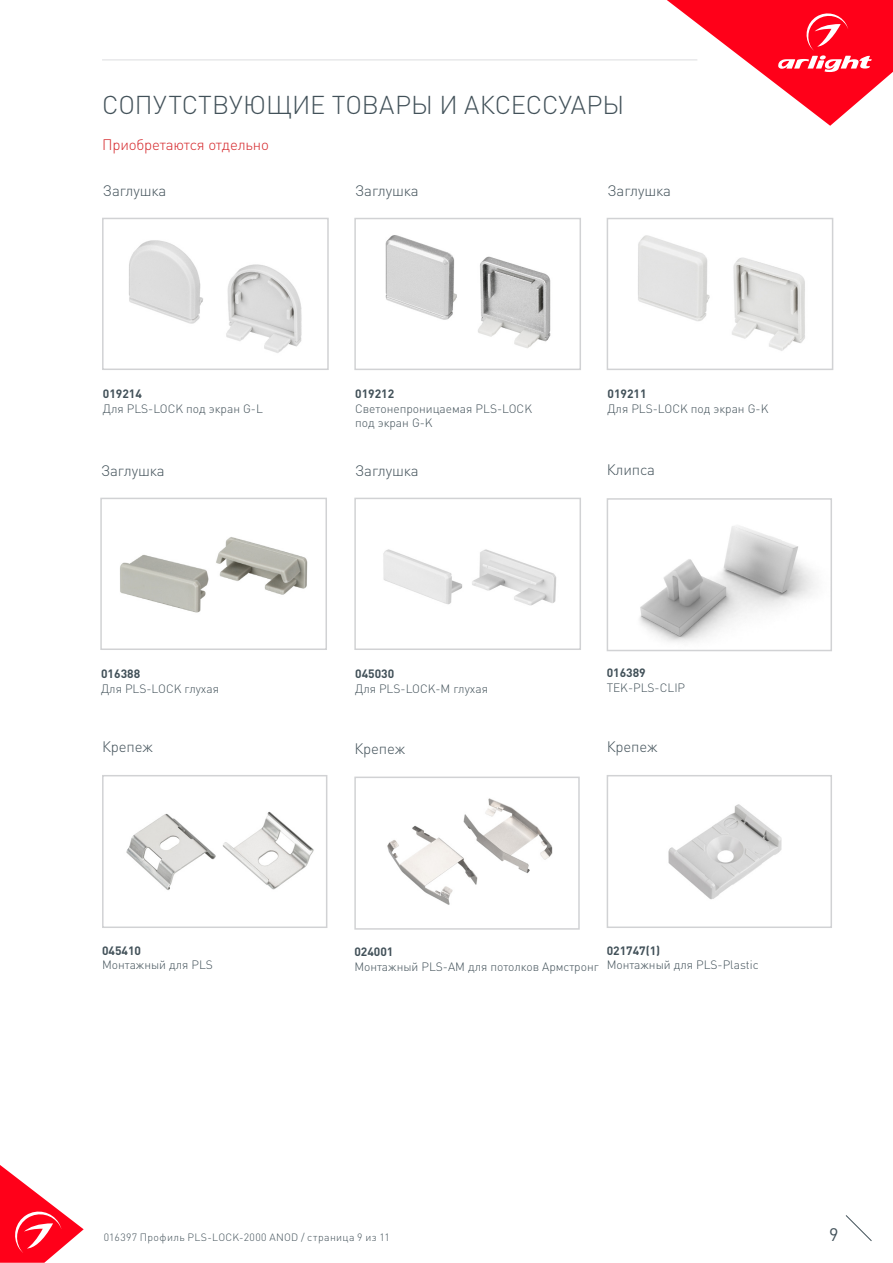
<style>
.page{position:relative;width:893px;height:1263px;background:#fff}
.page>*{position:absolute;margin:0;border:0;box-sizing:border-box;transform-origin:0 0}
.t1{font:300 25.5px "DIN Pro";color:#425159}
.t2{font:18px "DIN Pro";color:#425159}
.t3{font:300 15px "DIN Pro";letter-spacing:-.01em;color:#425159}
.t4{font:300 15px "DIN Pro";letter-spacing:-.01em;color:#d5262a}
.t5{font:300 12px/14.4px "DIN Pro";color:#425159}
.t6{font:700 12px "DIN Pro";color:#425159}
.t7{font:300 10.5px "DIN Pro";letter-spacing:.035em;color:#425159}
</style>
<div class="page">
<svg style="left:0;top:1165px;width:84px;height:98px"></svg>
<svg style="left:845px;top:1215px;width:27px;height:26px"></svg>
<svg style="left:667px;top:0;width:226px;height:126px"></svg>
<hr style="left:102px;top:60px;width:595px;height:1px;background:#dcdddf">
<img style="left:120px;top:537px;width:188px;height:76px">
<div style="left:100px;top:498px;width:227px;height:152px;border:2px solid #d1d2d4"></div>
<img style="left:385px;top:235px;width:166px;height:113px">
<div style="left:354px;top:218px;width:227px;height:152px;border:2px solid #d1d2d4"></div>
<img style="left:638px;top:235px;width:167px;height:116px">
<div style="left:607px;top:218px;width:226px;height:152px;border:2px solid #d1d2d4"></div>
<img style="left:129px;top:240px;width:173px;height:113px">
<div style="left:102px;top:218px;width:227px;height:152px;border:2px solid #d1d2d4"></div>
<img style="left:383px;top:549px;width:174px;height:57px">
<div style="left:354px;top:498px;width:227px;height:152px;border:2px solid #d1d2d4"></div>
<img style="left:387px;top:798px;width:166px;height:107px">
<div style="left:354px;top:776px;width:226px;height:154px;border:2px solid #d1d2d4"></div>
<img style="left:126px;top:811px;width:188px;height:79px">
<div style="left:102px;top:775px;width:225px;height:153px;border:2px solid #d1d2d4"></div>
<img style="left:639px;top:526px;width:178px;height:116px">
<div style="left:607px;top:498px;width:225px;height:153px;border:2px solid #d1d2d4"></div>
<img style="left:668px;top:804px;width:114px;height:96px">
<div style="left:607px;top:775px;width:225px;height:153px;border:2px solid #d1d2d4"></div>
<p class="t1" style="left:102px;top:87px;width:524px">СОПУТСТВУЮЩИЕ ТОВАРЫ И АКСЕССУАРЫ</p>
<p class="t4" style="left:102px;top:134px;width:168px">Приобретаются отдельно</p>
<p class="t3" style="left:103px;top:180px;width:65px">Заглушка</p>
<p class="t3" style="left:355px;top:180px;width:65px">Заглушка</p>
<p class="t3" style="left:607px;top:180px;width:65px">Заглушка</p>
<p class="t6" style="left:103px;top:386px;width:41px">019214</p>
<p class="t5" style="left:103px;top:401px;width:162px">Для PLS-LOCK под экран G-L</p>
<p class="t3" style="left:101px;top:460px;width:65px">Заглушка</p>
<p class="t6" style="left:355px;top:386px;width:41px">019212</p>
<p class="t5" style="left:355px;top:401px;width:178px">Светонепроницаемая PLS-LOCK под экран G-K</p>
<p class="t3" style="left:355px;top:460px;width:65px">Заглушка</p>
<p class="t6" style="left:607px;top:386px;width:41px">019211</p>
<p class="t5" style="left:607px;top:401px;width:162px">Для PLS-LOCK под экран G-K</p>
<p class="t3" style="left:607px;top:459px;width:50px">Клипса</p>
<p class="t6" style="left:101px;top:666px;width:41px">016388</p>
<p class="t5" style="left:101px;top:680px;width:119px">Для PLS-LOCK глухая</p>
<p class="t6" style="left:355px;top:666px;width:41px">045030</p>
<p class="t5" style="left:355px;top:680px;width:134px">Для PLS-LOCK-M глухая</p>
<p class="t6" style="left:607px;top:665px;width:41px">016389</p>
<p class="t5" style="left:607px;top:680px;width:80px">TEK-PLS-CLIP</p>
<p class="t3" style="left:102px;top:737px;width:52px">Крепеж</p>
<p class="t3" style="left:354px;top:738px;width:52px">Крепеж</p>
<p class="t3" style="left:607px;top:737px;width:52px">Крепеж</p>
<p class="t6" style="left:102px;top:942px;width:41px">045410</p>
<p class="t5" style="left:102px;top:957px;width:112px">Монтажный для PLS</p>
<p class="t6" style="left:354px;top:944px;width:41px">024001</p>
<p class="t5" style="left:354px;top:959px;width:246px">Монтажный PLS-AM для потолков Армстронг</p>
<p class="t6" style="left:607px;top:942px;width:55px">021747(1)</p>
<p class="t5" style="left:607px;top:957px;width:153px">Монтажный для PLS-Plastic</p>
<p class="t7" style="left:104px;top:1230px;width:287px">016397 Профиль PLS-LOCK-2000 ANOD / страница 9 из 11</p>
<h2 class="t2" style="left:829px;top:1222px;width:11px">9</h2>
</div>
